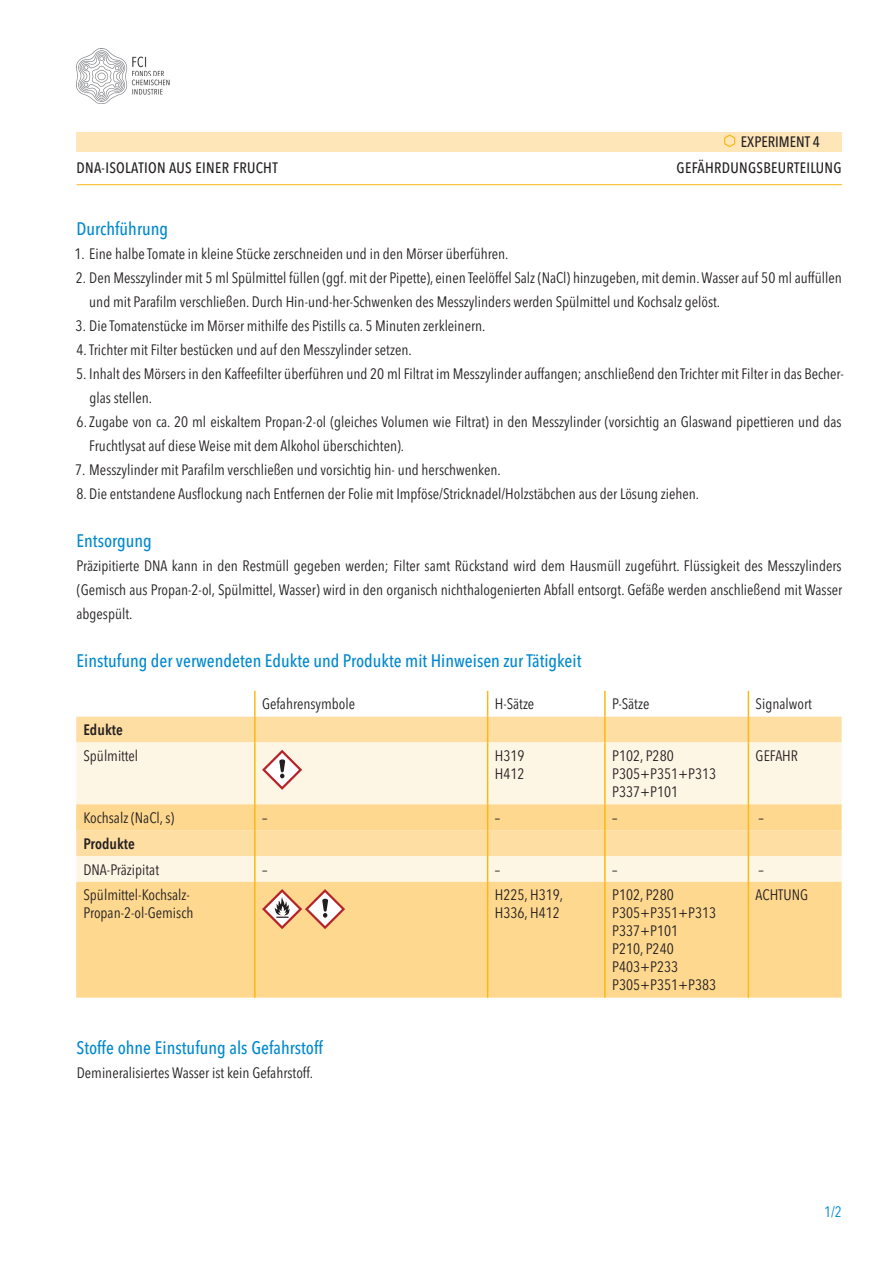
<style>
.page{position:relative;width:893px;height:1263px;background:#fff}
.page>*{position:absolute;margin:0;border:0;box-sizing:border-box;transform-origin:0 0}
.t1{font:500 condensed 18px "Avenir Next LT Pro";color:#0089cf}
.t2{font:condensed 15px/18px "Avenir Next LT Pro";color:#231f20}
.t3{font:500 condensed 15px "Avenir Next LT Pro";letter-spacing:.02em;color:#231f20}
.t4{font:600 condensed 15px "Avenir Next LT Pro";color:#231f20}
.t5{font:500 condensed 15px "Avenir Next LT Pro";color:#231f20}
.t6{font:condensed 15px "Avenir Next LT Pro";color:#0089cf}
</style>
<div class="page">
<hr style="left:77px;top:184px;width:765px;height:1px;background:#fcb814">
<div style="left:77px;top:132px;width:765px;height:19px;background:#fee6b9"></div>
<svg style="left:76px;top:48px;width:94px;height:41px"></svg>
<img style="left:77px;top:49px;width:92px;height:55px">
<svg style="left:724px;top:134px;width:12px;height:14px"></svg>
<div style="left:76px;top:717px;width:766px;height:25px;background:#ffdea4"></div>
<div style="left:76px;top:742px;width:766px;height:62px;background:#fef6e5"></div>
<svg style="left:76px;top:804px;width:766px;height:194px;background:#fedd9e"></svg>
<hr style="left:254px;top:691px;width:2px;height:26px;background:#fcb814">
<hr style="left:604px;top:691px;width:2px;height:26px;background:#fcb814">
<hr style="left:254px;top:717px;width:2px;height:25px;background:#fcb814">
<svg style="left:487px;top:691px;width:1px;height:51px"></svg>
<hr style="left:604px;top:717px;width:2px;height:25px;background:#fcb814">
<svg style="left:748px;top:691px;width:1px;height:51px"></svg>
<hr style="left:487px;top:742px;width:1px;height:62px;background:#fcb814">
<hr style="left:604px;top:742px;width:2px;height:62px;background:#fcb814">
<hr style="left:748px;top:742px;width:1px;height:62px;background:#fcb814">
<hr style="left:604px;top:804px;width:2px;height:26px;background:#fcb814">
<hr style="left:254px;top:830px;width:2px;height:26px;background:#fcb814">
<hr style="left:604px;top:830px;width:2px;height:26px;background:#fcb814">
<svg style="left:487px;top:804px;width:1px;height:78px"></svg>
<hr style="left:604px;top:856px;width:2px;height:26px;background:#fcb814">
<svg style="left:748px;top:804px;width:1px;height:78px"></svg>
<hr style="left:487px;top:882px;width:1px;height:116px;background:#fcb814">
<hr style="left:604px;top:882px;width:2px;height:116px;background:#fcb814">
<hr style="left:748px;top:882px;width:1px;height:116px;background:#fcb814">
<hr style="left:254px;top:742px;width:2px;height:62px;background:#fcb814">
<hr style="left:254px;top:804px;width:2px;height:26px;background:#fcb814">
<hr style="left:254px;top:856px;width:2px;height:26px;background:#fcb814">
<hr style="left:254px;top:882px;width:2px;height:116px;background:#fcb814">
<svg style="left:262px;top:750px;width:40px;height:40px"></svg>
<svg style="left:262px;top:889px;width:83px;height:40px"></svg>
<p class="t5" style="left:741px;top:133px;width:81px">EXPERIMENT 4</p>
<p class="t3" style="left:77px;top:158px;width:203px">DNA-ISOLATION AUS EINER FRUCHT</p>
<p class="t3" style="left:677px;top:158px;width:167px">GEFÄHRDUNGSBEURTEILUNG</p>
<p class="t1" style="left:77px;top:218px;width:93px">Durchführung</p>
<p class="t2" style="left:74px;top:244px;width:436px">1. Eine halbe Tomate in kleine Stücke zerschneiden und in den Mörser überführen.</p>
<p class="t2" style="left:89px;top:265px;width:754px;line-height:24px;text-indent:-13px">2. Den Messzylinder mit 5 ml Spülmittel füllen (ggf. mit der Pipette), einen Teelöffel Salz (NaCl) hinzugeben, mit demin. Wasser auf 50 ml auffüllen und mit Parafilm verschließen. Durch Hin-und-her-Schwenken des Messzylinders werden Spülmittel und Kochsalz gelöst.</p>
<p class="t2" style="left:76px;top:316px;width:411px">3. Die Tomatenstücke im Mörser mithilfe des Pistills ca. 5 Minuten zerkleinern.</p>
<p class="t2" style="left:76px;top:340px;width:337px">4. Trichter mit Filter bestücken und auf den Messzylinder setzen.</p>
<p class="t2" style="left:90px;top:361px;width:756px;line-height:24px;text-indent:-13px">5. Inhalt des Mörsers in den Kaffeefilter überführen und 20 ml Filtrat im Messzylinder auffangen; anschließend den Trichter mit Filter in das Becher&shy;glas stellen.</p>
<p class="t2" style="left:89px;top:409px;width:754px;line-height:24px;text-indent:-13px">6. Zugabe von ca. 20 ml eiskaltem Propan-2-ol (gleiches Volumen wie Filtrat) in den Messzylinder (vorsichtig an Glaswand pipettieren und das<br>Fruchtlysat auf diese Weise mit dem Alkohol überschichten).</p>
<p class="t2" style="left:75px;top:460px;width:427px">7. Messzylinder mit Parafilm verschließen und vorsichtig hin- und herschwenken.</p>
<p class="t2" style="left:77px;top:484px;width:624px">8. Die entstandene Ausflockung nach Entfernen der Folie mit Impföse/Stricknadel/Holzstäbchen aus der Lösung ziehen.</p>
<p class="t1" style="left:77px;top:530px;width:77px">Entsorgung</p>
<p class="t2" style="left:77px;top:553px;width:767px;line-height:24px;text-align:justify">Präzipitierte DNA kann in den Restmüll gegeben werden; Filter samt Rückstand wird dem Hausmüll zugeführt. Flüssigkeit des Messzylinders (Gemisch aus Propan-2-ol, Spülmittel, Wasser) wird in den organisch nichthalogenierten Abfall entsorgt. Gefäße werden anschließend mit Wasser abgespült.</p>
<p class="t1" style="left:77px;top:650px;width:506px">Einstufung der verwendeten Edukte und Produkte mit Hinweisen zur Tätigkeit</p>
<p class="t2" style="left:262px;top:695px;width:95px">Gefahrensymbole</p>
<p class="t2" style="left:495px;top:695px;width:41px">H-Sätze</p>
<p class="t2" style="left:612px;top:695px;width:39px">P-Sätze</p>
<p class="t2" style="left:756px;top:695px;width:58px">Signalwort</p>
<p class="t4" style="left:83px;top:721px;width:41px">Edukte</p>
<p class="t2" style="left:83px;top:747px;width:56px">Spülmittel</p>
<p class="t2" style="left:495px;top:747px;width:31px">H319<br>H412</p>
<p class="t2" style="left:612px;top:747px;width:106px">P102, P280<br>P305+P351+P313<br>P337+P101</p>
<p class="t2" style="left:756px;top:747px;width:44px">GEFAHR</p>
<p class="t2" style="left:83px;top:809px;width:92px">Kochsalz (NaCl, s)</p>
<p class="t2" style="left:262px;top:809px;width:7px">–</p>
<p class="t2" style="left:495px;top:809px;width:7px">–</p>
<p class="t2" style="left:612px;top:809px;width:7px">–</p>
<p class="t2" style="left:758px;top:809px;width:7px">–</p>
<p class="t4" style="left:83px;top:834px;width:53px">Produkte</p>
<p class="t2" style="left:83px;top:860px;width:77px">DNA-Präzipitat</p>
<p class="t2" style="left:262px;top:860px;width:7px">–</p>
<p class="t2" style="left:495px;top:860px;width:7px">–</p>
<p class="t2" style="left:612px;top:860px;width:7px">–</p>
<p class="t2" style="left:758px;top:860px;width:7px">–</p>
<p class="t2" style="left:83px;top:886px;width:111px">Spülmittel-Kochsalz-<br>Propan-2-ol-Gemisch</p>
<p class="t2" style="left:495px;top:886px;width:70px">H225, H319,<br>H336, H412</p>
<p class="t2" style="left:612px;top:886px;width:106px">P102, P280<br>P305+P351+P313<br>P337+P101<br>P210, P240<br>P403+P233<br>P305+P351+P383</p>
<p class="t2" style="left:756px;top:886px;width:54px">ACHTUNG</p>
<p class="t1" style="left:77px;top:1037px;width:248px">Stoffe ohne Einstufung als Gefahrstoff</p>
<p class="t2" style="left:77px;top:1064px;width:238px">Demineralisiertes Wasser ist kein Gefahrstoff.</p>
<p class="t6" style="left:824px;top:1203px;width:19px">1/2</p>
</div>
